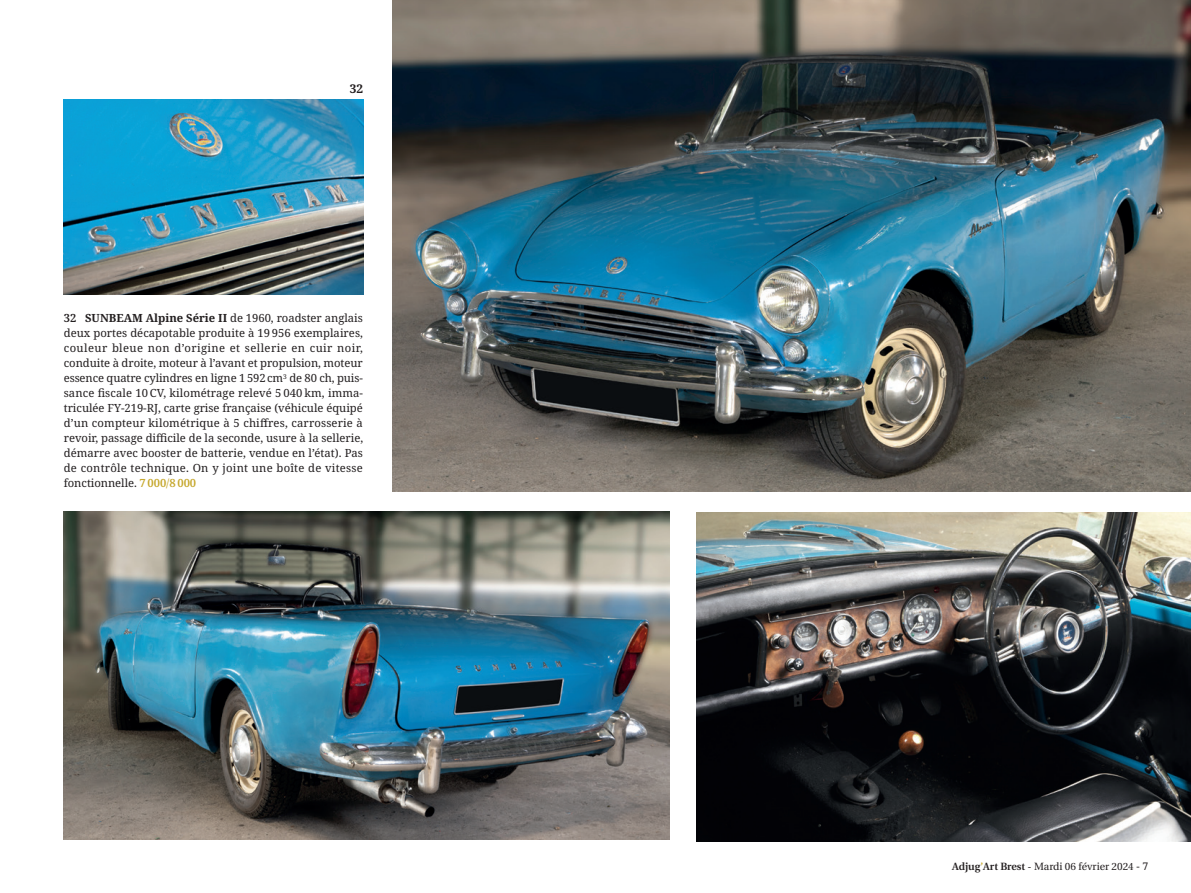
<style>
.page{position:relative;width:1191px;height:893px;background:#fff}
.page>*{position:absolute;margin:0;border:0;box-sizing:border-box;transform-origin:0 0}
.t1{font:700 12px "Noto Serif";color:#231f20}
.t2{font:11.25px/15px "Noto Serif";letter-spacing:.02em;color:#231f20;text-align:justify}
.t3{font:10.5px "Utopia";color:#231f20}
.s1{font-weight:600}
.s2{font-weight:700}
.s3{font-weight:600;color:#c6a82e}
.s4{font-weight:500;color:#c6a82e}
.s5{font-family:"Noto Serif"}
</style>
<div class="page">
<img style="left:392px;top:0;width:799px;height:491px">
<img style="left:64px;top:511px;width:605px;height:329px">
<img style="left:696px;top:512px;width:495px;height:329px">
<img style="left:64px;top:100px;width:299px;height:194px">
<p class="t1" style="left:350px;top:80px;width:15px">32</p>
<p class="t2" style="left:64px;top:311px;width:301px"><span class="s1">32</span> <span class="s2">SUNBEAM Alpine Série II</span> de 1960, roadster anglais deux portes décapotable produite à 19 956 exemplaires, couleur bleue non d’origine et sellerie en cuir noir, conduite à droite, moteur à l’avant et propulsion, moteur essence quatre cylindres en ligne 1 592 cm<sup>3</sup> de 80 ch, puis&shy;sance fiscale 10 CV, kilométrage relevé 5 040 km, imma&shy;triculée FY-219-RJ, carte grise française (véhicule équipé d’un compteur kilométrique à 5 chiffres, carrosserie à revoir, passage difficile de la seconde, usure à la sellerie, démarre avec booster de batterie, vendue en l’état). Pas de contrôle technique. On y joint une boîte de vitesse fonctionnelle. <span class="s3">7 000</span><span class="s4">/</span><span class="s3">8 000</span></p>
<p class="t3" style="left:952px;top:861px;width:198px"><span class="s1">Adjug</span><span class="s3">’</span><span class="s1">Art Brest</span> - Mardi 06 février 2024 <span class="s5">- 7</span></p>
</div>
